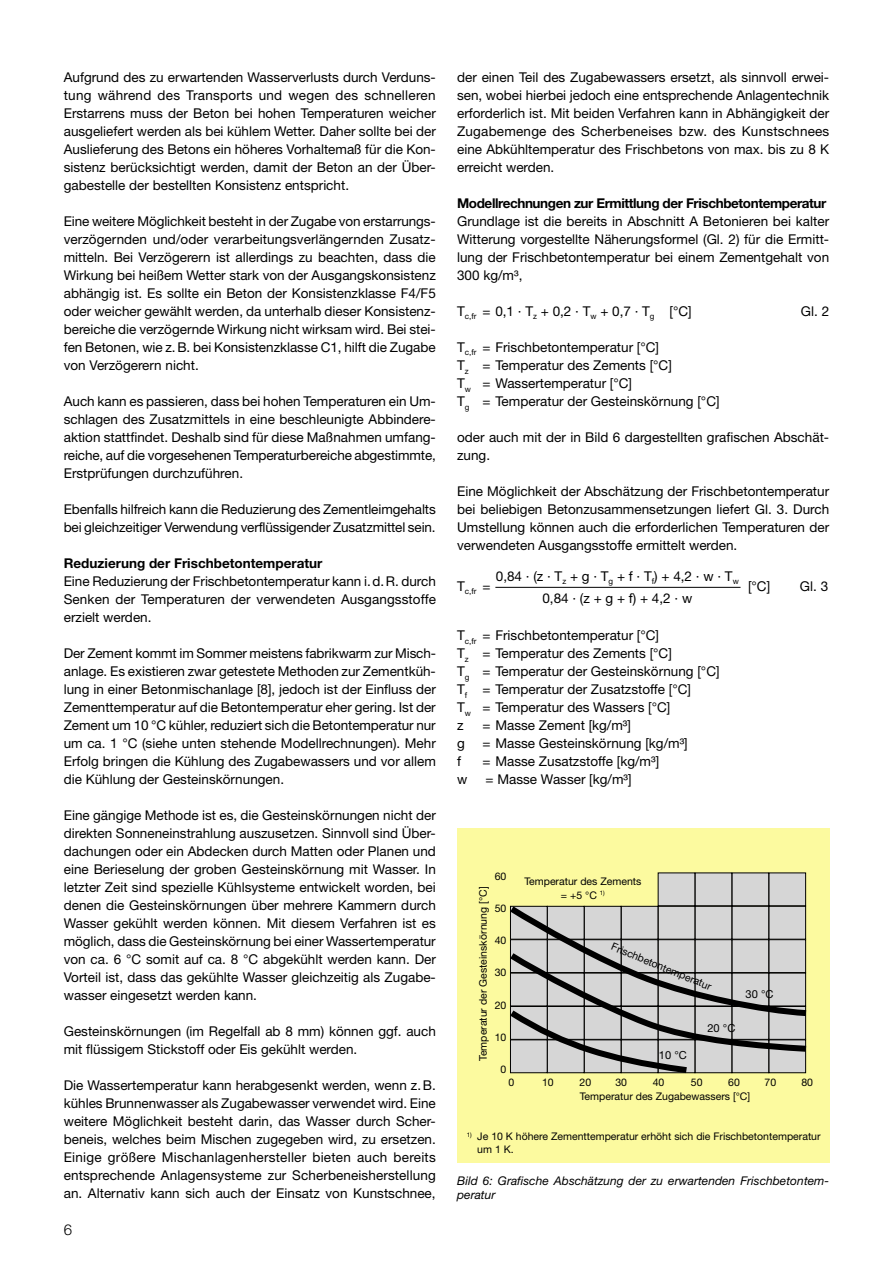
<style>
.page{position:relative;width:893px;height:1263px;background:#fff}
.page>*{position:absolute;margin:0;border:0;box-sizing:border-box;transform-origin:0 0}
.t1{font:300 15px "Helvetica Neue";color:#000}
.t2{font:13.5px/18px "Helvetica Neue";color:#000;text-align:justify}
.t3{font:700 13.5px "Helvetica Neue";letter-spacing:-.03em;color:#000}
.t4{font:700 13.5px "Helvetica Neue";color:#000}
.t5{font:italic 12px/14.4px "Helvetica Neue";color:#000}
.t6{font:11.1px "Helvetica Neue";color:#000}
.t7{font:10.5px/13.5px "Helvetica Neue";color:#000;text-align:center}
.t8{font:8.1px "Helvetica Neue";color:#000}
</style>
<div class="page">
<hr style="left:495px;top:587px;width:245px;height:1px;background:#000">
<div style="left:457px;top:828px;width:372px;height:334px;background:#fcfa9f"></div>
<div style="left:768px;top:872px;width:38px;height:34px;background:#d6d6d6;border:1px solid #000"></div>
<div style="left:732px;top:872px;width:37px;height:34px;background:#d6d6d6;border:1px solid #000"></div>
<div style="left:695px;top:872px;width:37px;height:34px;background:#d6d6d6;border:1px solid #000"></div>
<div style="left:658px;top:872px;width:37px;height:34px;background:#d6d6d6"></div>
<svg style="left:510px;top:901px;width:297px;height:173px;background:#b1b1af"></svg>
<p class="t2" style="left:64px;top:68px;width:374px">Aufgrund des zu erwartenden Wasserverlusts durch Verduns&shy;tung während des Transports und wegen des schnelleren Erstarrens muss der Beton bei hohen Temperaturen weicher ausgeliefert werden als bei kühlem Wetter. Daher sollte bei der Auslieferung des Betons ein höheres Vorhaltemaß für die Kon&shy;sistenz berücksichtigt werden, damit der Beton an der Über&shy;gabestelle der bestellten Konsistenz entspricht.</p>
<p class="t2" style="left:64px;top:212px;width:374px">Eine weitere Möglichkeit besteht in der Zugabe von erstarrungs&shy;verzögernden und/oder verarbeitungsverlängernden Zusatz&shy;mitteln. Bei Verzögerern ist allerdings zu beachten, dass die Wirkung bei heißem Wetter stark von der Ausgangskonsistenz abhängig ist. Es sollte ein Beton der Konsistenzklasse F4/F5 oder weicher gewählt werden, da unterhalb dieser Konsistenz&shy;bereiche die verzögernde Wirkung nicht wirksam wird. Bei stei&shy;fen Betonen, wie z.B. bei Konsistenzklasse C1, hilft die Zugabe von Verzögerern nicht.</p>
<p class="t2" style="left:64px;top:392px;width:374px">Auch kann es passieren, dass bei hohen Temperaturen ein Um&shy;schlagen des Zusatzmittels in eine beschleunigte Abbindere&shy;aktion stattfindet. Deshalb sind für diese Maßnahmen umfang&shy;reiche, auf die vorgesehenen Temperaturbereiche abgestimmte, Erstprüfungen durchzuführen.</p>
<p class="t2" style="left:64px;top:500px;width:374px">Ebenfalls hilfreich kann die Reduzierung des Zementleimgehalts bei gleichzeitiger Verwendung verflüssigender Zusatzmittel sein.</p>
<p class="t4" style="left:64px;top:555px;width:260px">Reduzierung der Frischbetontemperatur</p>
<p class="t2" style="left:64px;top:572px;width:374px">Eine Reduzierung der Frischbetontemperatur kann i.d.R. durch Senken der Temperaturen der verwendeten Ausgangsstoffe erzielt werden.</p>
<p class="t2" style="left:64px;top:644px;width:374px">Der Zement kommt im Sommer meistens fabrikwarm zur Misch&shy;anlage. Es existieren zwar getestete Methoden zur Zementküh&shy;lung in einer Betonmischanlage [8], jedoch ist der Einfluss der Zementtemperatur auf die Betontemperatur eher gering. Ist der Zement um 10 °C kühler, reduziert sich die Betontemperatur nur um ca. 1 °C (siehe unten stehende Modellrechnungen). Mehr Erfolg bringen die Kühlung des Zugabewassers und vor allem die Kühlung der Gesteinskörnungen.</p>
<p class="t2" style="left:64px;top:806px;width:374px">Eine gängige Methode ist es, die Gesteinskörnungen nicht der direkten Sonneneinstrahlung auszusetzen. Sinnvoll sind Über&shy;dachungen oder ein Abdecken durch Matten oder Planen und eine Berieselung der groben Gesteinskörnung mit Wasser. In letzter Zeit sind spezielle Kühlsysteme entwickelt worden, bei denen die Gesteinskörnungen über mehrere Kammern durch Wasser gekühlt werden können. Mit diesem Verfahren ist es möglich, dass die Gesteinskörnung bei einer Wassertemperatur von ca. 6 °C somit auf ca. 8 °C abgekühlt werden kann. Der Vorteil ist, dass das gekühlte Wasser gleichzeitig als Zugabe&shy;wasser eingesetzt werden kann.</p>
<p class="t2" style="left:64px;top:1022px;width:374px">Gesteinskörnungen (im Regelfall ab 8 mm) können ggf. auch mit flüssigem Stickstoff oder Eis gekühlt werden.</p>
<p class="t2" style="left:64px;top:1076px;width:374px">Die Wassertemperatur kann herabgesenkt werden, wenn z.B. kühles Brunnenwasser als Zugabewasser verwendet wird. Eine weitere Möglichkeit besteht darin, das Wasser durch Scher&shy;beneis, welches beim Mischen zugegeben wird, zu ersetzen.<br>Einige größere Mischanlagenhersteller bieten auch bereits entsprechende Anlagensysteme zur Scherbeneisherstellung an. Alternativ kann sich auch der Einsatz von Kunstschnee,</p>
<p class="t1" style="left:64px;top:1220px;width:10px">6</p>
<p class="t2" style="left:457px;top:68px;width:374px">der einen Teil des Zugabewassers ersetzt, als sinnvoll erwei&shy;sen, wobei hierbei jedoch eine entsprechende Anlagentechnik erforderlich ist. Mit beiden Verfahren kann in Abhängigkeit der Zugabemenge des Scherbeneises bzw. des Kunstschnees eine Abkühltemperatur des Frischbetons von max. bis zu 8 K erreicht werden.</p>
<p class="t3" style="left:457px;top:195px;width:371px">Modellrechnungen zur Ermittlung der Frischbetontemperatur</p>
<p class="t2" style="left:457px;top:212px;width:374px">Grundlage ist die bereits in Abschnitt A Betonieren bei kalter Witterung vorgestellte Näherungsformel (Gl. 2) für die Ermitt&shy;lung der Frischbetontemperatur bei einem Zementgehalt von 300 kg/m³,</p>
<p class="t2" style="left:457px;top:302px;width:236px">T<sub>c,fr</sub> = 0,1 · T<sub>z</sub> + 0,2 · T<sub>w</sub> + 0,7 · T<sub>g</sub> [°C]</p>
<p class="t2" style="left:801px;top:302px;width:30px">Gl. 2</p>
<p class="t2" style="left:457px;top:338px;width:264px;text-align:left">T<sub>c,fr</sub> = Frischbetontemperatur [°C]<br>T<sub>z</sub> = Temperatur des Zements [°C]<br>T<sub>w</sub> = Wassertemperatur [°C]<br>T<sub>g</sub> = Temperatur der Gesteinskörnung [°C]</p>
<p class="t2" style="left:457px;top:428px;width:374px">oder auch mit der in Bild 6 dargestellten grafischen Abschät&shy;zung.</p>
<p class="t2" style="left:457px;top:482px;width:374px">Eine Möglichkeit der Abschätzung der Frischbetontemperatur bei beliebigen Betonzusammensetzungen liefert Gl. 3. Durch Umstellung können auch die erforderlichen Temperaturen der verwendeten Ausgangsstoffe ermittelt werden.</p>
<p class="t8" style="left:457px;top:586px;width:35px"><sup>T</sup>c,fr <sup>=</sup></p>
<p class="t2" style="left:496px;top:564px;width:244px;line-height:22.2px;text-align:center">0,84 · (z · T<sub>z</sub> + g · T<sub>g</sub> + f · T<sub>f</sub>) + 4,2 · w · T<sub>w<br></sub>0,84 · (z + g + f) + 4,2 · w</p>
<p class="t2" style="left:748px;top:577px;width:24px">[°C]</p>
<p class="t2" style="left:800px;top:577px;width:30px">Gl. 3</p>
<p class="t2" style="left:457px;top:626px;width:264px;text-align:left">T<sub>c,fr</sub> = Frischbetontemperatur [°C]<br>T<sub>z</sub> = Temperatur des Zements [°C]<br>T<sub>g</sub> = Temperatur der Gesteinskörnung [°C]<br>T<sub>f</sub> = Temperatur der Zusatzstoffe [°C]<br>T<sub>w</sub> = Temperatur des Wassers [°C]<br>z</p>
<p class="t2" style="left:483px;top:716px;width:150px">= Masse Zement [kg/m³]</p>
<p class="t2" style="left:457px;top:734px;width:9px">g</p>
<p class="t2" style="left:483px;top:734px;width:207px">= Masse Gesteinskörnung [kg/m³]</p>
<p class="t2" style="left:457px;top:752px;width:5px">f</p>
<p class="t2" style="left:483px;top:752px;width:178px">= Masse Zusatzstoffe [kg/m³]</p>
<p class="t2" style="left:457px;top:770px;width:12px">w</p>
<p class="t2" style="left:486px;top:770px;width:147px">= Masse Wasser [kg/m³]</p>
<p class="t7" style="left:495px;top:869px;width:13px">60</p>
<p class="t7" style="left:495px;top:901px;width:13px">50</p>
<p class="t7" style="left:495px;top:933px;width:13px">40</p>
<p class="t7" style="left:495px;top:966px;width:13px">30</p>
<p class="t7" style="left:495px;top:998px;width:13px">20</p>
<p class="t7" style="left:495px;top:1030px;width:13px">10</p>
<p class="t7" style="left:501px;top:1062px;width:7px">0</p>
<p class="t7" style="left:476px;top:1061px;width:176px;rotate:-90deg">Temperatur der Gesteinskörnung [°C]</p>
<p class="t7" style="left:524px;top:874px;width:119px">Temperatur des Zements = +5 °C <sup>1)</sup></p>
<p class="t7" style="left:614px;top:940px;width:109px;rotate:22deg">Frischbetontemperatur</p>
<p class="t6" style="left:659px;top:1049px;width:29px">10 °C</p>
<p class="t6" style="left:707px;top:1021px;width:29px">20 °C</p>
<p class="t6" style="left:746px;top:987px;width:29px">30 °C</p>
<p class="t7" style="left:509px;top:1075px;width:7px">0</p>
<p class="t7" style="left:542px;top:1075px;width:13px">10</p>
<p class="t7" style="left:580px;top:1075px;width:13px">20</p>
<p class="t7" style="left:615px;top:1075px;width:13px">30</p>
<p class="t7" style="left:653px;top:1075px;width:13px">40</p>
<p class="t7" style="left:691px;top:1075px;width:13px">50</p>
<p class="t7" style="left:728px;top:1075px;width:13px">60</p>
<p class="t7" style="left:764px;top:1075px;width:13px">70</p>
<p class="t7" style="left:801px;top:1075px;width:13px">80</p>
<p class="t7" style="left:580px;top:1089px;width:172px">Temperatur des Zugabewassers [°C]</p>
<p class="t7" style="left:477px;top:1130px;width:345px;line-height:12.6px;text-align:left;text-indent:-11px"><sup>1)</sup> Je 10 K höhere Zementtemperatur erhöht sich die Frischbetontemperatur um 1 K.</p>
<p class="t5" style="left:457px;top:1173px;width:372px">Bild 6: Grafische Abschätzung der zu erwartenden Frischbetontem&shy;peratur</p>
</div>
